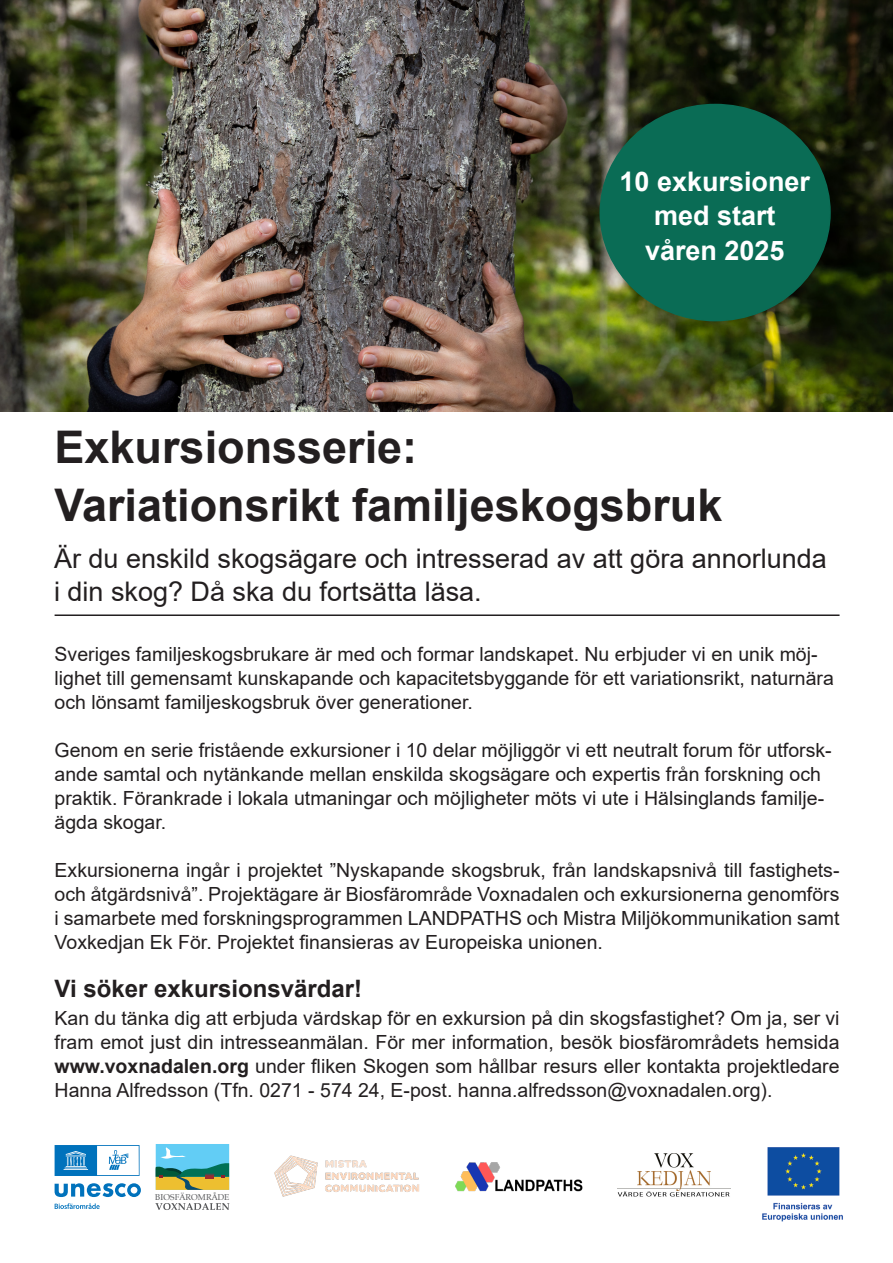
<style>
.page{position:relative;width:893px;height:1263px;background:#fff}
.page>*{position:absolute;margin:0;border:0;box-sizing:border-box;transform-origin:0 0}
.t1{font:700 45px "Arial";color:#231f20}
.t2{font:27px/33px "Arial";color:#231f20}
.t3{font:700 27px/34.5px "Arial";color:#fff;text-align:center}
.t4{font:700 24px "Arial";color:#231f20}
.t5{font:19.5px/24px "Arial";color:#231f20}
.t6{font:8.4px "Palatino";color:#57585a}
.s1{font-weight:700}
</style>
<div class="page">
<img style="left:0;top:0;width:893px;height:411px">
<div style="left:600px;top:104px;width:230px;height:217px;background:#0a6c55;border-radius:50%"></div>
<hr style="left:55px;top:614px;width:784px;height:2px;background:#231f20">
<div style="left:156px;top:1144px;width:73px;height:46px;background:#62cdf5"></div>
<svg style="left:156px;top:1147px;width:73px;height:43px"></svg>
<svg style="left:155px;top:1203px;width:74px;height:7px"></svg>
<svg style="left:55px;top:1183px;width:86px;height:14px"></svg>
<svg style="left:55px;top:1145px;width:85px;height:31px"></svg>
<svg style="left:55px;top:1203px;width:45px;height:6px"></svg>
<img style="left:274px;top:1155px;width:145px;height:42px">
<img style="left:617px;top:1153px;width:113px;height:44px">
<img style="left:455px;top:1162px;width:128px;height:30px">
<img style="left:762px;top:1147px;width:81px;height:75px">
<p class="t3" style="left:619px;top:164px;width:192px">10 exkursioner med start</p>
<p class="t3" style="left:645px;top:233px;width:141px">våren 2025</p>
<p class="t1" style="left:55px;top:415px;width:364px">Exkursionsserie:</p>
<p class="t1" style="left:55px;top:473px;width:669px">Variationsrikt familjeskogsbruk</p>
<p class="t2" style="left:54px;top:542px;width:774px">Är du enskild skogsägare och intresserad av att göra annorlunda i din skog? Då ska du fortsätta läsa.</p>
<p class="t5" style="left:55px;top:642px;width:781px">Sveriges familjeskogsbrukare är med och formar landskapet. Nu erbjuder vi en unik möj&shy;lighet till gemensamt kunskapande och kapacitetsbyggande för ett variationsrikt, naturnära och lönsamt familjeskogsbruk över generationer.</p>
<p class="t5" style="left:55px;top:738px;width:779px">Genom en serie fristående exkursioner i 10 delar möjliggör vi ett neutralt forum för utforsk&shy;ande samtal och nytänkande mellan enskilda skogsägare och expertis från forskning och praktik. Förankrade i lokala utmaningar och möjligheter möts vi ute i Hälsinglands familje&shy;ägda skogar.</p>
<p class="t5" style="left:55px;top:858px;width:786px;text-align:justify">Exkursionerna ingår i projektet ”Nyskapande skogsbruk, från landskapsnivå till fastighets&shy;och åtgärdsnivå”. Projektägare är Biosfärområde Voxnadalen och exkursionerna genomförs i samarbete med forskningsprogrammen LANDPATHS och Mistra Miljökommunikation samt Voxkedjan Ek För. Projektet finansieras av Europeiska unionen.</p>
<p class="t4" style="left:55px;top:971px;width:309px">Vi söker exkursionsvärdar!</p>
<p class="t5" style="left:55px;top:1006px;width:786px;text-align:justify">Kan du tänka dig att erbjuda värdskap för en exkursion på din skogsfastighet? Om ja, ser vi fram emot just din intresseanmälan. För mer information, besök biosfärområdets hemsida <span class="s1">www.voxnadalen.org</span> under fliken Skogen som hållbar resurs eller kontakta projektledare Hanna Alfredsson (Tfn. 0271 - 574 24, E-post. hanna.alfredsson@voxnadalen.org).</p>
<p class="t6" style="left:155px;top:1190px;width:76px">BIOSFÄROMRÅDE</p>
</div>
